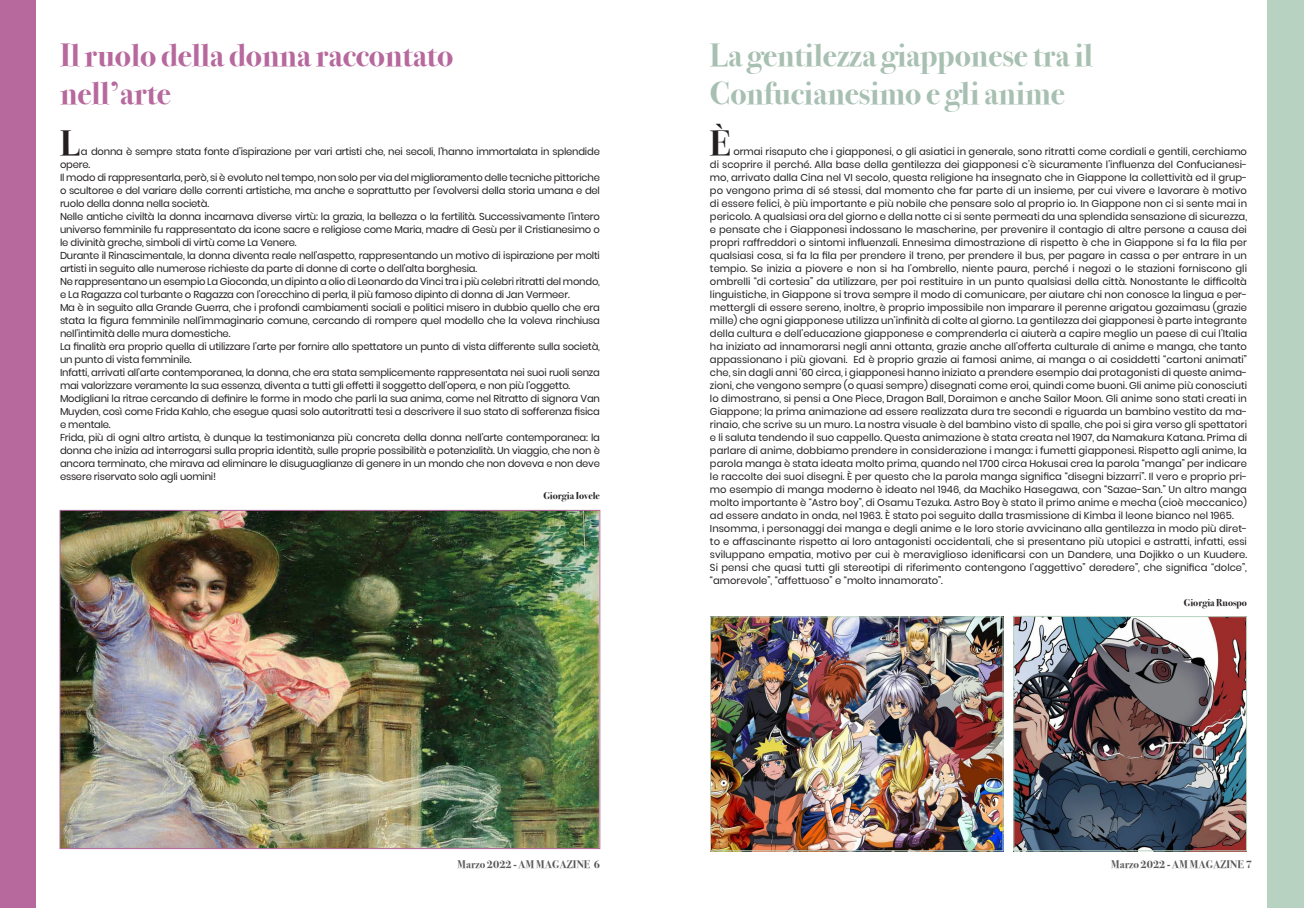
<style>
.page{position:relative;width:1304px;height:908px;background:#fff}
.page>*{position:absolute;margin:0;border:0;box-sizing:border-box;transform-origin:0 0}
.t1{font:700 35px "Bodoni Svty Two ITCTT";color:#231f20}
.t2{font:700 32px "Bodoni Svty Two ITCTT";color:#a7c0b1}
.t3{font:700 32px "Bodoni Svty Two ITCTT";color:#b7689d}
.t4{font:700 11px "Bodoni Svty Two ITCTT";color:#57585a}
.t5{font:10px/13px "Poppins";letter-spacing:-.02em;color:#231f20;text-align:justify}
.t6{font:700 10px "Bodoni Svty Two ITCTT";color:#231f20}
</style>
<div class="page">
<div style="left:1268px;top:0;width:36px;height:907px;background:#b8d2c1"></div>
<img style="left:712px;top:618px;width:289px;height:230px">
<div style="left:710px;top:616px;width:293px;height:234px;border:1px solid #b8d2c1"></div>
<img style="left:1013px;top:615px;width:234px;height:236px">
<div style="left:0;top:0;width:36px;height:907px;background:#b7689d"></div>
<img style="left:62px;top:511px;width:536px;height:335px">
<p class="t3" style="left:60px;top:28px;width:395px">Il ruolo della donna raccontato</p>
<p class="t3" style="left:60px;top:67px;width:113px">nell’arte</p>
<p class="t1" style="left:60px;top:114px;width:21px">L</p>
<p class="t5" style="left:60px;top:145px;width:541px;text-indent:21px">a donna è sempre stata fonte d’ispirazione per vari artisti che, nei secoli, l’hanno immortalata in splendide opere.</p>
<p class="t5" style="left:60px;top:171px;width:542px">Il modo di rappresentarla, però, si è evoluto nel tempo, non solo per via del miglioramento delle tecniche pittoriche o scultoree e del variare delle correnti artistiche, ma anche e soprattutto per l’evolversi della storia umana e del ruolo della donna nella società.</p>
<p class="t5" style="left:60px;top:210px;width:542px">Nelle antiche civiltà la donna incarnava diverse virtù: la grazia, la bellezza o la fertilità. Successivamente l’intero universo femminile fu rappresentato da icone sacre e religiose come Maria, madre di Gesù per il Cristianesimo o le divinità greche, simboli di virtù come La Venere.</p>
<p class="t5" style="left:60px;top:249px;width:541px">Durante il Rinascimentale, la donna diventa reale nell’aspetto, rappresentando un motivo di ispirazione per molti artisti in seguito alle numerose richieste da parte di donne di corte o dell’alta borghesia.</p>
<p class="t5" style="left:60px;top:275px;width:541px">Ne rappresentano un esempio La Gioconda, un dipinto a olio di Leonardo da Vinci tra i più celebri ritratti del mondo, e La Ragazza col turbante o Ragazza con l’orecchino di perla, il più famoso dipinto di donna di Jan Vermeer.</p>
<p class="t5" style="left:60px;top:301px;width:541px">Ma è in seguito alla Grande Guerra, che i profondi cambiamenti sociali e politici misero in dubbio quello che era stata la figura femminile nell’immaginario comune, cercando di rompere quel modello che la voleva rinchiusa nell’intimità delle mura domestiche.</p>
<p class="t5" style="left:60px;top:340px;width:541px">La finalità era proprio quella di utilizzare l’arte per fornire allo spettatore un punto di vista differente sulla società, un punto di vista femminile.</p>
<p class="t5" style="left:60px;top:366px;width:541px">Infatti, arrivati all’arte contemporanea, la donna, che era stata semplicemente rappresentata nei suoi ruoli senza mai valorizzare veramente la sua essenza, diventa a tutti gli effetti il soggetto dell’opera, e non più l’oggetto.</p>
<p class="t5" style="left:60px;top:392px;width:541px">Modigliani la ritrae cercando di definire le forme in modo che parli la sua anima, come nel Ritratto di signora Van Muyden, così come Frida Kahlo, che esegue quasi solo autoritratti tesi a descrivere il suo stato di sofferenza fisica e mentale.</p>
<p class="t5" style="left:60px;top:431px;width:541px">Frida, più di ogni altro artista, è dunque la testimonianza più concreta della donna nell’arte contemporanea: la donna che inizia ad interrogarsi sulla propria identità, sulle proprie possibilità e potenzialità. Un viaggio, che non è ancora terminato, che mirava ad eliminare le disuguaglianze di genere in un mondo che non doveva e non deve essere riservato solo agli uomini!</p>
<p class="t6" style="left:543px;top:487px;width:58px">Giorgia Iovele</p>
<p class="t4" style="left:457px;top:854px;width:144px">Marzo 2022 - AM MAGAZINE 6</p>
<p class="t2" style="left:710px;top:28px;width:384px">La gentilezza giapponese tra il</p>
<p class="t2" style="left:710px;top:67px;width:356px">Confucianesimo e gli anime</p>
<p class="t1" style="left:710px;top:114px;width:22px">È</p>
<p class="t5" style="left:710px;top:145px;width:539px;text-indent:23px">ormai risaputo che i giapponesi, o gli asiatici in generale, sono ritratti come cordiali e gentili, cerchiamo di scoprire il perché. Alla base della gentilezza dei giapponesi c’è sicuramente l’influenza del Confucianesi&shy;mo, arrivato dalla Cina nel VI secolo, questa religione ha insegnato che in Giappone la collettività ed il grup&shy;po vengono prima di sé stessi, dal momento che far parte di un insieme, per cui vivere e lavorare è motivo di essere felici, è più importante e più nobile che pensare solo al proprio io. In Giappone non ci si sente mai in pericolo. A qualsiasi ora del giorno e della notte ci si sente permeati da una splendida sensazione di sicurezza, e pensate che i Giapponesi indossano le mascherine, per prevenire il contagio di altre persone a causa dei propri raffreddori o sintomi influenzali. Ennesima dimostrazione di rispetto è che in Giappone si fa la fila per qualsiasi cosa, si fa la fila per prendere il treno, per prendere il bus, per pagare in cassa o per entrare in un tempio. Se inizia a piovere e non si ha l’ombrello, niente paura, perché i negozi o le stazioni forniscono gli ombrelli “di cortesia” da utilizzare, per poi restituire in un punto qualsiasi della città. Nonostante le difficoltà linguistiche, in Giappone si trova sempre il modo di comunicare, per aiutare chi non conosce la lingua e per&shy;mettergli di essere sereno, inoltre, è proprio impossibile non imparare il perenne arigatou gozaimasu (grazie mille) che ogni giapponese utilizza un’infinità di colte al giorno. La gentilezza dei giapponesi è parte integrante della cultura e dell’educazione giapponese e comprenderla ci aiuterà a capire meglio un paese di cui l’Italia ha iniziato ad innamorarsi negli anni ottanta, grazie anche all’offerta culturale di anime e manga, che tanto appassionano i più giovani. Ed è proprio grazie ai famosi anime, ai manga o ai cosiddetti “cartoni animati” che, sin dagli anni ‘60 circa, i giapponesi hanno iniziato a prendere esempio dai protagonisti di queste anima&shy;zioni, che vengono sempre (o quasi sempre) disegnati come eroi, quindi come buoni. Gli anime più conosciuti lo dimostrano, si pensi a One Piece, Dragon Ball, Doraimon e anche Sailor Moon. Gli anime sono stati creati in Giappone; la prima animazione ad essere realizzata dura tre secondi e riguarda un bambino vestito da ma&shy;rinaio, che scrive su un muro. La nostra visuale è del bambino visto di spalle, che poi si gira verso gli spettatori e li saluta tendendo il suo cappello. Questa animazione è stata creata nel 1907, da Namakura Katana. Prima di parlare di anime, dobbiamo prendere in considerazione i manga: i fumetti giapponesi. Rispetto agli anime, la parola manga è stata ideata molto prima, quando nel 1700 circa Hokusai crea la parola “manga” per indicare le raccolte dei suoi disegni. È per questo che la parola manga significa “disegni bizzarri”. Il vero e proprio pri&shy;mo esempio di manga moderno è ideato nel 1946, da Machiko Hasegawa, con “Sazae-San.” Un altro manga molto importante è “Astro boy”, di Osamu Tezuka. Astro Boy è stato il primo anime e mecha (cioè meccanico) ad essere andato in onda, nel 1963. È stato poi seguito dalla trasmissione di Kimba il leone bianco nel 1965.</p>
<p class="t5" style="left:710px;top:522px;width:539px">Insomma, i personaggi dei manga e degli anime e le loro storie avvicinano alla gentilezza in modo più diret&shy;to e affascinante rispetto ai loro antagonisti occidentali, che si presentano più utopici e astratti, infatti, essi sviluppano empatia, motivo per cui è meraviglioso idenificarsi con un Dandere, una Dojikko o un Kuudere.<br>Si pensi che quasi tutti gli stereotipi di riferimento contengono l’aggettivo” deredere”, che significa “dolce”, “amorevole”, “affettuoso” e “molto innamorato”.</p>
<p class="t6" style="left:1184px;top:594px;width:65px">Giorgia Ruospo</p>
<p class="t4" style="left:1111px;top:854px;width:142px">Marzo 2022 - AM MAGAZINE 7</p>
</div>
